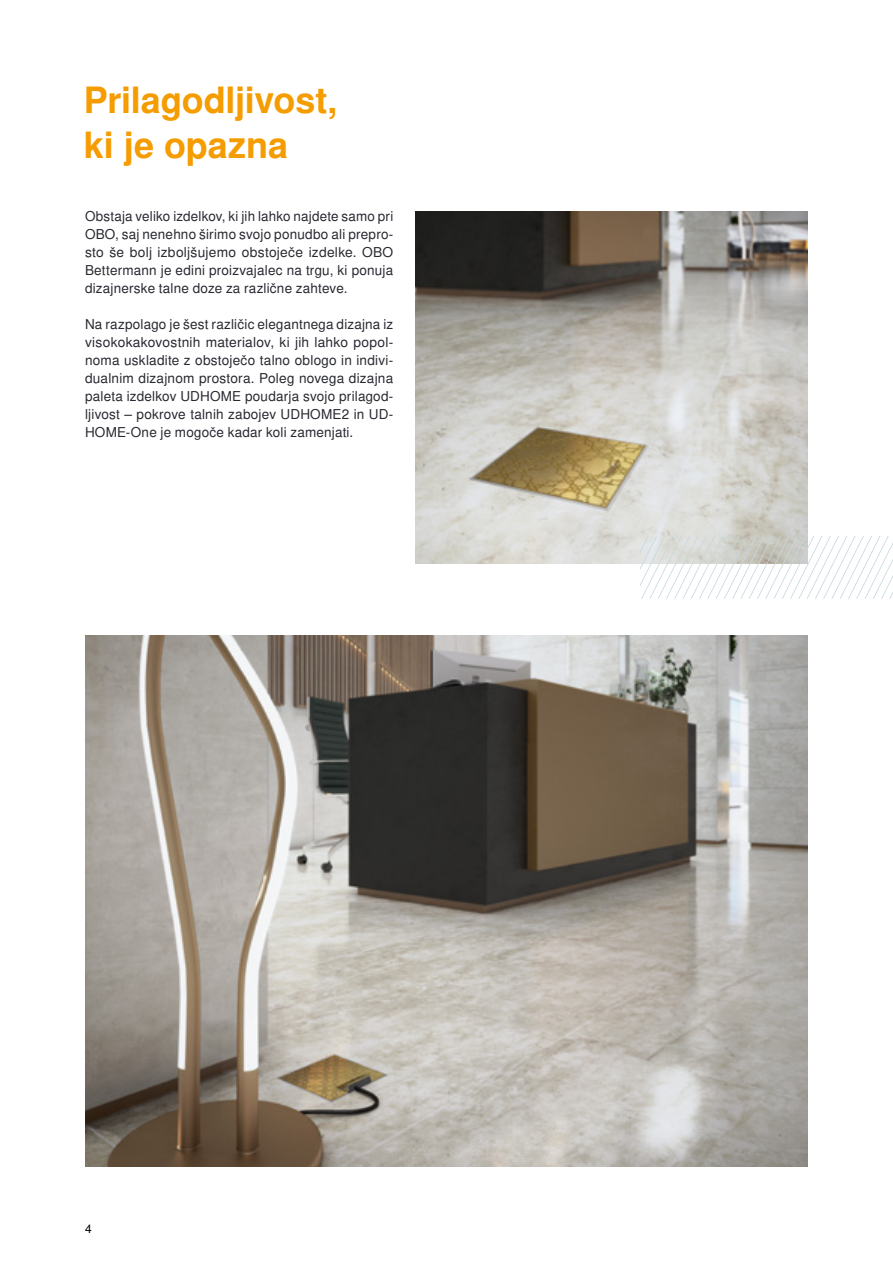
<style>
.page{position:relative;width:893px;height:1263px;background:#fff}
.page>*{position:absolute;margin:0;border:0;box-sizing:border-box;transform-origin:0 0}
.t1{font:700 36px/45px "Nimbus San L";letter-spacing:-.005em;color:#f59c00}
.t2{font:13.5px/18px "Nimbus San L";letter-spacing:.015em;color:#272830;text-align:justify}
.t3{font:12px "Nimbus San L";color:#000}
</style>
<div class="page">
<img style="left:416px;top:211px;width:392px;height:352px">
<img style="left:85px;top:635px;width:723px;height:531px">
<svg style="left:640px;top:536px;width:253px;height:63px"></svg>
<h1 class="t1" style="left:84px;top:79px;width:255px">Prilagodljivost, ki je opazna</h1>
<p class="t2" style="left:85px;top:208px;width:310px">Obstaja veliko izdelkov, ki jih lahko najdete samo pri OBO, saj nenehno širimo svojo ponudbo ali prepro&shy;sto še bolj izboljšujemo obstoječe izdelke. OBO Bettermann je edini proizvajalec na trgu, ki ponuja dizajnerske talne doze za različne zahteve.</p>
<p class="t2" style="left:85px;top:316px;width:310px">Na razpolago je šest različic elegantnega dizajna iz visokokakovostnih materialov, ki jih lahko popol&shy;noma uskladite z obstoječo talno oblogo in indivi&shy;dualnim dizajnom prostora. Poleg novega dizajna paleta izdelkov UDHOME poudarja svojo prilagod&shy;ljivost – pokrove talnih zabojev UDHOME2 in UD-HOME-One je mogoče kadar koli zamenjati.</p>
<p class="t3" style="left:85px;top:1222px;width:8px">4</p>
</div>
